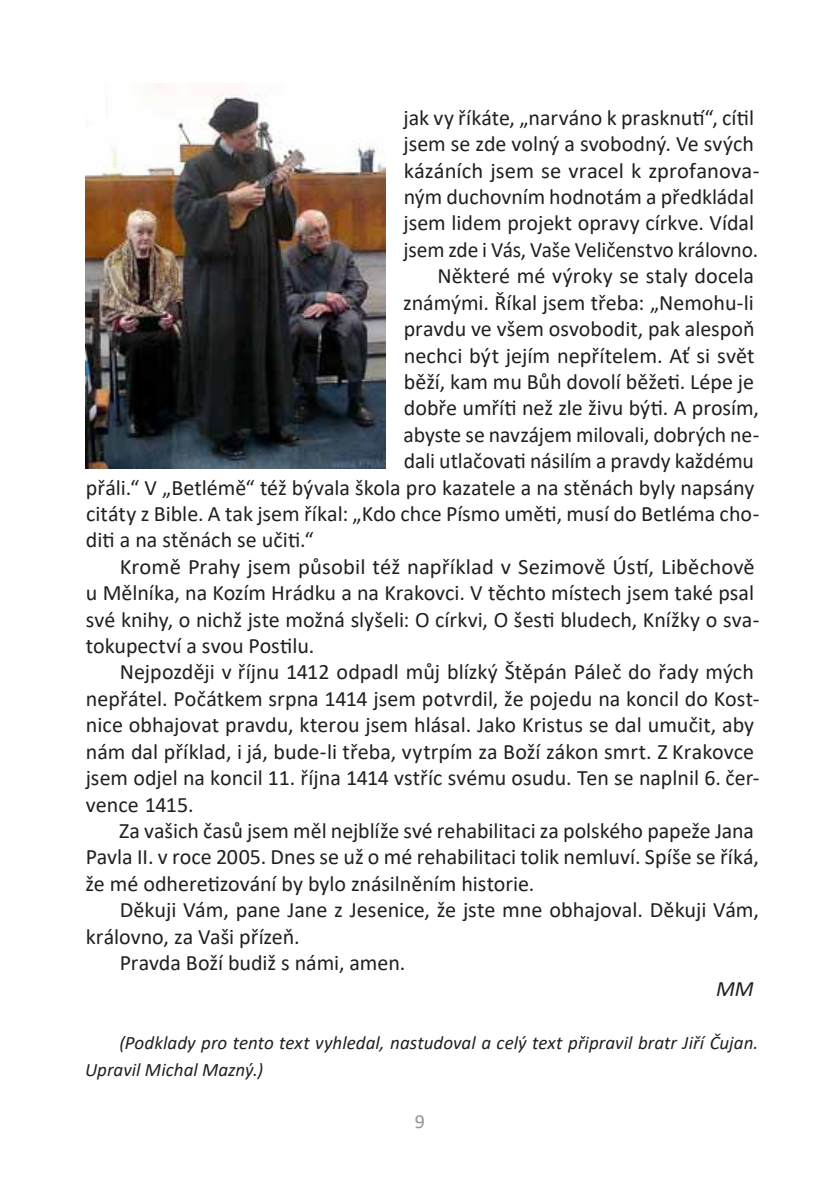
<style>
.page{position:relative;width:840px;height:1191px;background:#fff}
.page>*{position:absolute;margin:0;border:0;box-sizing:border-box;transform-origin:0 0}
.Odstavec_zatažený{font:22px/26.4px "Calibri";color:#231f20}
.t1{font:italic 22px "Calibri";color:#231f20}
.t2{font:20px "Calibri";color:#939598}
.footnote{font:italic 19px/26.4px "Calibri";letter-spacing:.005em;color:#231f20}
</style>
<div class="page">
<img style="left:85px;top:83px;width:301px;height:385px">
<p class="Odstavec_zatažený" style="left:403px;top:105px;width:357px">jak vy říkáte, „narváno k prasknutí“, cítil jsem se zde volný a svobodný. Ve svých kázáních jsem se vracel k zprofanova&shy;ným duchovním hodnotám a předkládal jsem lidem projekt opravy církve. Vídal jsem zde i Vás, Vaše Veličenstvo královno.</p>
<p class="Odstavec_zatažený" style="left:437px;top:264px;width:318px">Některé mé výroky se staly docela</p>
<p class="Odstavec_zatažený" style="left:403px;top:290px;width:352px">známými. Říkal jsem třeba: „Nemohu-li</p>
<p class="Odstavec_zatažený" style="left:403px;top:316px;width:352px">pravdu ve všem osvobodit, pak alespoň</p>
<p class="Odstavec_zatažený" style="left:403px;top:343px;width:352px">nechci být jejím nepřítelem. Ať si svět</p>
<p class="Odstavec_zatažený" style="left:403px;top:369px;width:351px">běží, kam mu Bůh dovolí běžeti. Lépe je</p>
<p class="Odstavec_zatažený" style="left:403px;top:396px;width:356px">dobře umříti než zle živu býti. A prosím,</p>
<p class="Odstavec_zatažený" style="left:403px;top:422px;width:357px">abyste se navzájem milovali, dobrých ne-</p>
<p class="Odstavec_zatažený" style="left:403px;top:448px;width:351px">dali utlačovati násilím a pravdy každému</p>
<p class="Odstavec_zatažený" style="left:86px;top:475px;width:669px">přáli.“ V „Betlémě“ též bývala škola pro kazatele a na stěnách byly napsány</p>
<p class="Odstavec_zatažený" style="left:86px;top:501px;width:674px">citáty z Bible. A tak jsem říkal: „Kdo chce Písmo uměti, musí do Betléma cho-</p>
<p class="Odstavec_zatažený" style="left:86px;top:528px;width:229px">diti a na stěnách se učiti.“</p>
<p class="Odstavec_zatažený" style="left:86px;top:554px;width:674px;text-indent:34px">Kromě Prahy jsem působil též například v Sezimově Ústí, Liběchově u Mělníka, na Kozím Hrádku a na Krakovci. V těchto místech jsem také psal své knihy, o nichž jste možná slyšeli: O církvi, O šesti bludech, Knížky o sva&shy;tokupectví a svou Postilu.</p>
<p class="Odstavec_zatažený" style="left:86px;top:660px;width:675px;text-indent:34px">Nejpozději v říjnu 1412 odpadl můj blízký Štěpán Páleč do řady mých nepřátel. Počátkem srpna 1414 jsem potvrdil, že pojedu na koncil do Kost&shy;nice obhajovat pravdu, kterou jsem hlásal. Jako Kristus se dal umučit, aby nám dal příklad, i já, bude-li třeba, vytrpím za Boží zákon smrt. Z Krakovce jsem odjel na koncil 11. října 1414 vstříc svému osudu. Ten se naplnil 6. čer&shy;vence 1415.</p>
<p class="Odstavec_zatažený" style="left:85px;top:818px;width:674px;text-indent:33px">Za vašich časů jsem měl nejblíže své rehabilitaci za polského papeže Jana<br>Pavla II. v roce 2005. Dnes se už o mé rehabilitaci tolik nemluví. Spíše se říká, že mé odheretizování by bylo znásilněním historie.</p>
<p class="Odstavec_zatažený" style="left:86px;top:897px;width:674px;text-indent:34px">Děkuji Vám, pane Jane z Jesenice, že jste mne obhajoval. Děkuji Vám, královno, za Vaši přízeň.</p>
<p class="Odstavec_zatažený" style="left:120px;top:950px;width:287px">Pravda Boží budiž s námi, amen.</p>
<p class="t1" style="left:715px;top:973px;width:39px">MM</p>
<p class="footnote" style="left:85px;top:1028px;width:674px;text-indent:34px">(Podklady pro tento text vyhledal, nastudoval a celý text připravil bratr Jiří Čujan.<br>Upravil Michal Mazný.)</p>
<p class="t2" style="left:414px;top:1107px;width:12px">9</p>
</div>
